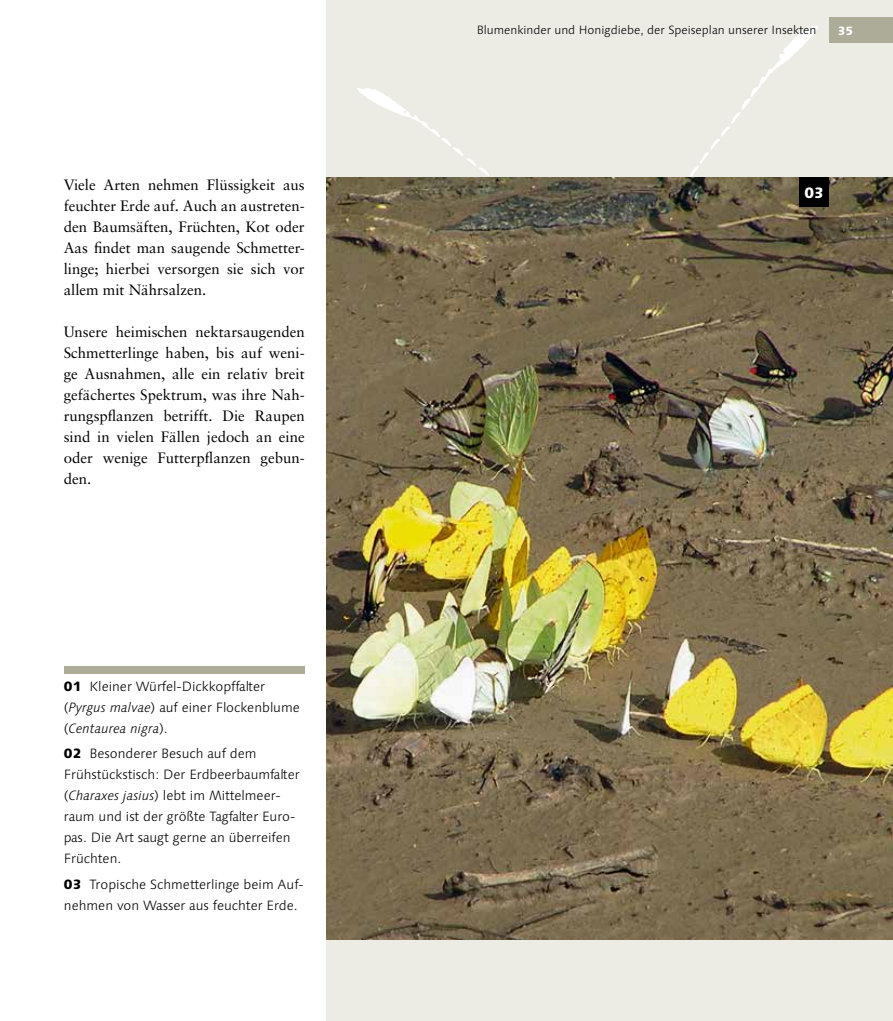
<style>
.page{position:relative;width:893px;height:1021px;background:#fff}
.page>*{position:absolute;margin:0;border:0;box-sizing:border-box;transform-origin:0 0}
.t1{font:15px/21px "Sabon";color:#000;text-align:justify}
.t2{font:800 15px "Linotype Syntax";color:#fff}
.t3{font:300 13.5px/21px "Linotype Syntax";color:#000}
.t4{font:300 12px "Linotype Syntax";color:#000}
.t5{font:800 12px "Linotype Syntax";color:#fff}
.s1{font-weight:800}
.s2{font-style:italic}
</style>
<div class="page">
<div style="left:326px;top:0;width:567px;height:1020px;background:#ecece5"></div>
<div style="left:829px;top:17px;width:64px;height:26px;background:#adac99"></div>
<div style="left:64px;top:666px;width:241px;height:8px;background:#adac99"></div>
<img style="left:326px;top:177px;width:567px;height:762px">
<div style="left:799px;top:177px;width:30px;height:30px;background:#000"></div>
<p class="t1" style="left:64px;top:174px;width:242px">Viele Arten nehmen Flüssigkeit aus feuchter Erde auf. Auch an austreten&shy;den Baumsäften, Früchten, Kot oder Aas findet man saugende Schmetter&shy;linge; hierbei versorgen sie sich vor allem mit Nährsalzen.</p>
<p class="t1" style="left:64px;top:321px;width:242px">Unsere heimischen nektarsaugenden Schmetterlinge haben, bis auf weni&shy;ge Ausnahmen, alle ein relativ breit gefächertes Spektrum, was ihre Nah&shy;rungspflanzen betrifft. Die Raupen sind in vielen Fällen jedoch an eine oder wenige Futterpflanzen gebun&shy;den.</p>
<p class="t3" style="left:64px;top:676px;width:237px"><span class="s1">01</span> Kleiner Würfel-Dickkopffalter (<span class="s2">Pyrgus malvae</span>) auf einer Flockenblume (<span class="s2">Centaurea nigra</span>).</p>
<p class="t3" style="left:64px;top:743px;width:237px"><span class="s1">02</span> Besonderer Besuch auf dem<br>Frühstückstisch: Der Erdbeerbaumfalter (<span class="s2">Charaxes jasius</span>) lebt im Mittelmeer&shy;raum und ist der größte Tagfalter Euro&shy;pas. Die Art saugt gerne an überreifen<br>Früchten.</p>
<p class="t3" style="left:64px;top:873px;width:241px"><span class="s1">03</span> Tropische Schmetterlinge beim Auf&shy;nehmen von Wasser aus feuchter Erde.</p>
<p class="t4" style="left:477px;top:23px;width:341px">Blumenkinder und Honigdiebe, der Speiseplan unserer Insekten</p>
<p class="t5" style="left:838px;top:23px;width:17px">35</p>
<p class="t2" style="left:805px;top:183px;width:21px">03</p>
</div>
